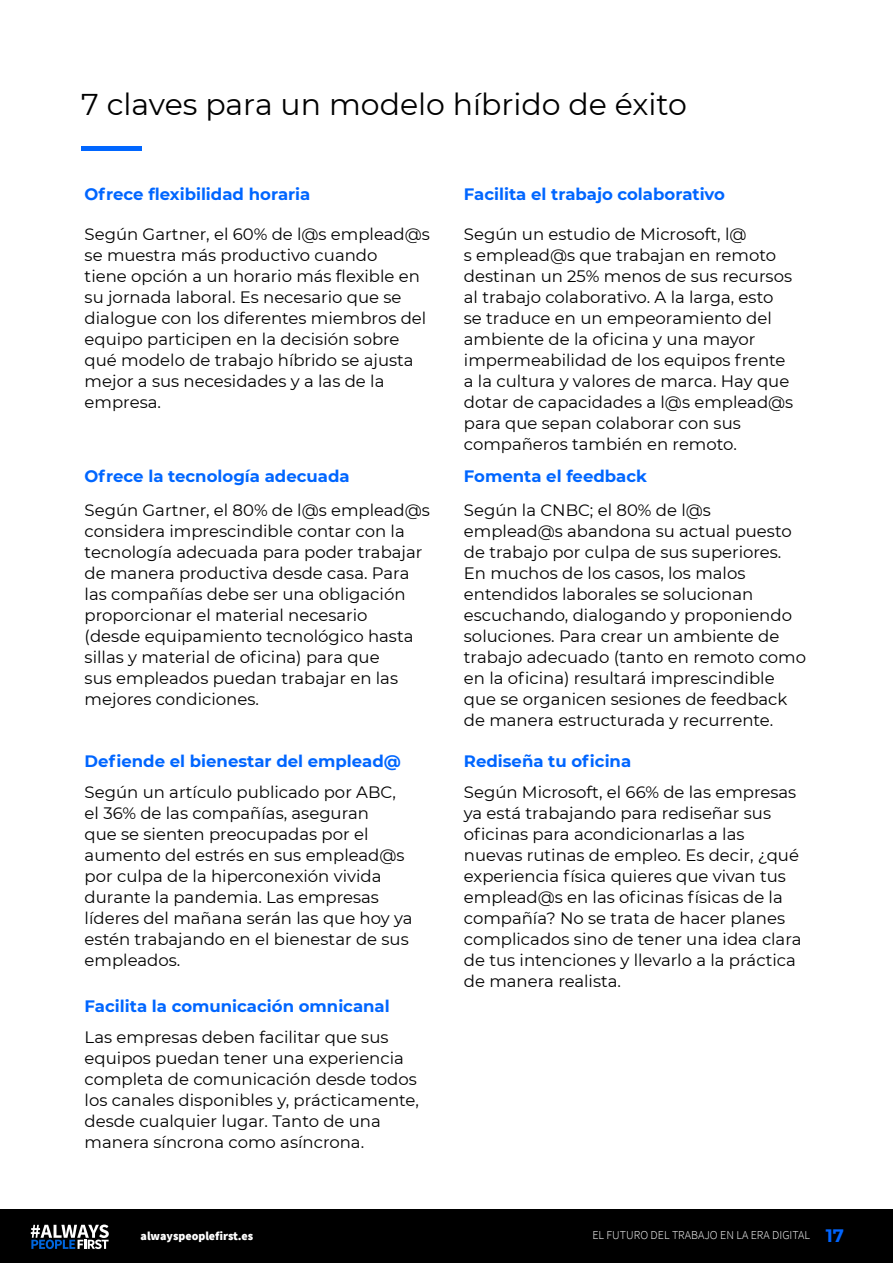
<style>
.page{position:relative;width:893px;height:1263px;background:#fff}
.page>*{position:absolute;margin:0;border:0;box-sizing:border-box;transform-origin:0 0}
.t1{font:30px "Montserrat";color:#000}
.t2{font:16.5px/21px "Montserrat";color:#000}
.t3{font:700 16.5px "Montserrat";color:#06f}
.t4{font:300 12px "Source Sans Pro";color:#fff}
.t5{font:900 12px "Source Sans Pro";color:#fff}
.s1{font-family:"Montserrat";font-weight:700;font-size:18px;color:#0065ff}
</style>
<div class="page">
<div style="left:1px;top:1209px;width:892px;height:54px;background:#000"></div>
<svg style="left:31px;top:1224px;width:78px;height:25px"></svg>
<div style="left:81px;top:146px;width:60px;height:5px;background:#06f"></div>
<h1 class="t1" style="left:81px;top:83px;width:607px">7 claves para un modelo híbrido de éxito</h1>
<p class="t3" style="left:85px;top:182px;width:227px">Ofrece flexibilidad horaria</p>
<p class="t2" style="left:85px;top:223px;width:347px">Según Gartner, el 60% de l@s emplead@s se muestra más productivo cuando<br>tiene opción a un horario más flexible en su jornada laboral. Es necesario que se dialogue con los diferentes miembros del equipo participen en la decisión sobre qué modelo de trabajo híbrido se ajusta mejor a sus necesidades y a las de la empresa.</p>
<p class="t3" style="left:85px;top:465px;width:267px">Ofrece la tecnología adecuada</p>
<p class="t2" style="left:85px;top:499px;width:347px">Según Gartner, el 80% de l@s emplead@s considera imprescindible contar con la tecnología adecuada para poder trabajar de manera productiva desde casa. Para las compañías debe ser una obligación proporcionar el material necesario<br>(desde equipamiento tecnológico hasta sillas y material de oficina) para que<br>sus empleados puedan trabajar en las mejores condiciones.</p>
<p class="t3" style="left:85px;top:749px;width:318px">Defiende el bienestar del emplead@</p>
<p class="t2" style="left:85px;top:781px;width:329px">Según un artículo publicado por ABC, el 36% de las compañías, aseguran<br>que se sienten preocupadas por el aumento del estrés en sus emplead@s por culpa de la hiperconexión vivida durante la pandemia. Las empresas líderes del mañana serán las que hoy ya estén trabajando en el bienestar de sus empleados.</p>
<p class="t3" style="left:85px;top:994px;width:307px">Facilita la comunicación omnicanal</p>
<p class="t2" style="left:85px;top:1026px;width:336px">Las empresas deben facilitar que sus equipos puedan tener una experiencia completa de comunicación desde todos los canales disponibles y, prácticamente, desde cualquier lugar. Tanto de una manera síncrona como asíncrona.</p>
<p class="t3" style="left:464px;top:182px;width:263px">Facilita el trabajo colaborativo</p>
<p class="t2" style="left:464px;top:223px;width:331px">Según un estudio de Microsoft, l@<br>s emplead@s que trabajan en remoto destinan un 25% menos de sus recursos al trabajo colaborativo. A la larga, esto se traduce en un empeoramiento del ambiente de la oficina y una mayor impermeabilidad de los equipos frente a la cultura y valores de marca. Hay que dotar de capacidades a l@s emplead@s para que sepan colaborar con sus compañeros también en remoto.</p>
<p class="t3" style="left:464px;top:465px;width:185px">Fomenta el feedback</p>
<p class="t2" style="left:464px;top:499px;width:344px">Según la CNBC; el 80% de l@s emplead@s abandona su actual puesto de trabajo por culpa de sus superiores.<br>En muchos de los casos, los malos entendidos laborales se solucionan escuchando, dialogando y proponiendo soluciones. Para crear un ambiente de trabajo adecuado (tanto en remoto como en la oficina) resultará imprescindible que se organicen sesiones de feedback de manera estructurada y recurrente.</p>
<p class="t3" style="left:464px;top:749px;width:169px">Rediseña tu oficina</p>
<p class="t2" style="left:464px;top:781px;width:339px">Según Microsoft, el 66% de las empresas ya está trabajando para rediseñar sus oficinas para acondicionarlas a las nuevas rutinas de empleo. Es decir, ¿qué experiencia física quieres que vivan tus emplead@s en las oficinas físicas de la compañía? No se trata de hacer planes complicados sino de tener una idea clara de tus intenciones y llevarlo a la práctica de manera realista.</p>
<p class="t5" style="left:141px;top:1227px;width:114px">alwayspeoplefirst.es</p>
<p class="t4" style="left:592px;top:1227px;width:253px">EL FUTURO DEL TRABAJO EN LA ERA DIGITAL <span class="s1">17</span></p>
</div>
